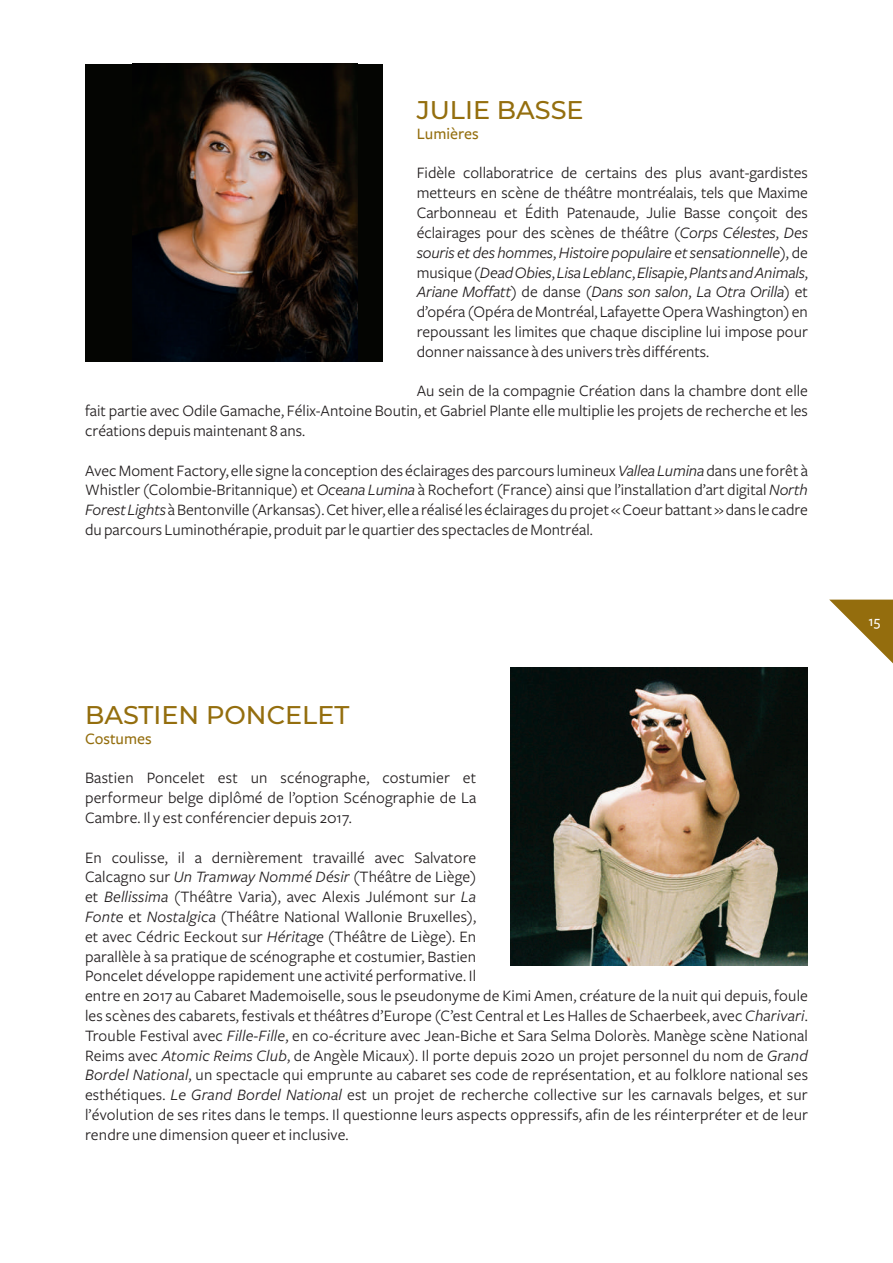
<style>
.page{position:relative;width:893px;height:1263px;background:#fff}
.page>*{position:absolute;margin:0;border:0;box-sizing:border-box;transform-origin:0 0}
.t1{font:500 25.5px "Montserrat";color:#946e0e}
.t2{font:16.5px/19.8px "Freight Sans";letter-spacing:.01em;color:#231f20;text-align:justify}
.t3{font:500 16.5px "Freight Sans";color:#946e0e}
.t4{font:500 15px "Freight Sans";color:#fff}
.s1{font-style:italic}
</style>
<div class="page">
<svg style="left:829px;top:600px;width:64px;height:63px"></svg>
<div style="left:85px;top:64px;width:298px;height:297px;background:#040502"></div>
<img style="left:132px;top:64px;width:226px;height:297px">
<img style="left:510px;top:668px;width:298px;height:297px">
<h1 class="t1" style="left:417px;top:92px;width:168px">JULIE BASSE</h1>
<p class="t3" style="left:417px;top:124px;width:64px">Lumières</p>
<p class="t2" style="left:417px;top:164px;width:393px">Fidèle collaboratrice de certains des plus avant-gardistes metteurs en scène de théâtre montréalais, tels que Maxime Carbonneau et Édith Patenaude, Julie Basse conçoit des éclairages pour des scènes de théâtre (<span class="s1">Corps Célestes</span>, <span class="s1">Des souris et des hommes</span>, <span class="s1">Histoire populaire et sensationnelle</span>), de musique (<span class="s1">Dead Obies</span>, <span class="s1">Lisa Leblanc</span>, <span class="s1">Elisapie</span>, <span class="s1">Plants and Animals</span>, <span class="s1">Ariane Moffatt</span>) de danse (<span class="s1">Dans son salon</span>, <span class="s1">La Otra Orilla</span>) et d’opéra (Opéra de Montréal, Lafayette Opera Washington) en repoussant les limites que chaque discipline lui impose pour donner naissance à des univers très différents.</p>
<p class="t2" style="left:85px;top:381px;width:724px;text-indent:332px">Au sein de la compagnie Création dans la chambre dont elle fait partie avec Odile Gamache, Félix-Antoine Boutin, et Gabriel Plante elle multiplie les projets de recherche et les créations depuis maintenant 8 ans.</p>
<p class="t2" style="left:85px;top:461px;width:724px">Avec Moment Factory, elle signe la conception des éclairages des parcours lumineux <span class="s1">Vallea Lumina</span> dans une forêt à Whistler (Colombie-Britannique) et <span class="s1">Oceana Lumina</span> à Rochefort (France) ainsi que l’installation d’art digital <span class="s1">North Forest Lights</span> à Bentonville (Arkansas). Cet hiver, elle a réalisé les éclairages du projet « Coeur battant » dans le cadre du parcours Luminothérapie, produit par le quartier des spectacles de Montréal.</p>
<h1 class="t1" style="left:85px;top:697px;width:266px">BASTIEN PONCELET</h1>
<p class="t3" style="left:85px;top:729px;width:68px">Costumes</p>
<p class="t2" style="left:85px;top:768px;width:393px">Bastien Poncelet est un scénographe, costumier et performeur belge diplômé de l’option Scénographie de La Cambre. Il y est conférencier depuis 2017.</p>
<p class="t2" style="left:85px;top:848px;width:724px;text-align:left">En coulisse, il a dernièrement travaillé avec Salvatore<br>Calcagno sur <span class="s1">Un Tramway Nommé Désir</span> (Théâtre de Liège)<br>et <span class="s1">Bellissima</span> (Théâtre Varia), avec Alexis Julémont sur <span class="s1">La<br>Fonte</span> et <span class="s1">Nostalgica</span> (Théâtre National Wallonie Bruxelles),<br>et avec Cédric Eeckout sur <span class="s1">Héritage</span> (Théâtre de Liège). En<br>parallèle à sa pratique de scénographe et costumier, Bastien<br>Poncelet développe rapidement une activité performative. Il<br>entre en 2017 au Cabaret Mademoiselle, sous le pseudonyme de Kimi Amen, créature de la nuit qui depuis, foule les scènes des cabarets, festivals et théâtres d’Europe (C’est Central et Les Halles de Schaerbeek, avec <span class="s1">Charivari</span>.<br>Trouble Festival avec <span class="s1">Fille-Fille</span>, en co-écriture avec Jean-Biche et Sara Selma Dolorès. Manège scène National Reims avec <span class="s1">Atomic Reims Club</span>, de Angèle Micaux). Il porte depuis 2020 un projet personnel du nom de <span class="s1">Grand Bordel National</span>, un spectacle qui emprunte au cabaret ses code de représentation, et au folklore national ses esthétiques. <span class="s1">Le Grand Bordel National</span> est un projet de recherche collective sur les carnavals belges, et sur l’évolution de ses rites dans le temps. Il questionne leurs aspects oppressifs, afin de les réinterpréter et de leur rendre une dimension queer et inclusive.</p>
<p class="t4" style="left:869px;top:613px;width:13px">15</p>
</div>
